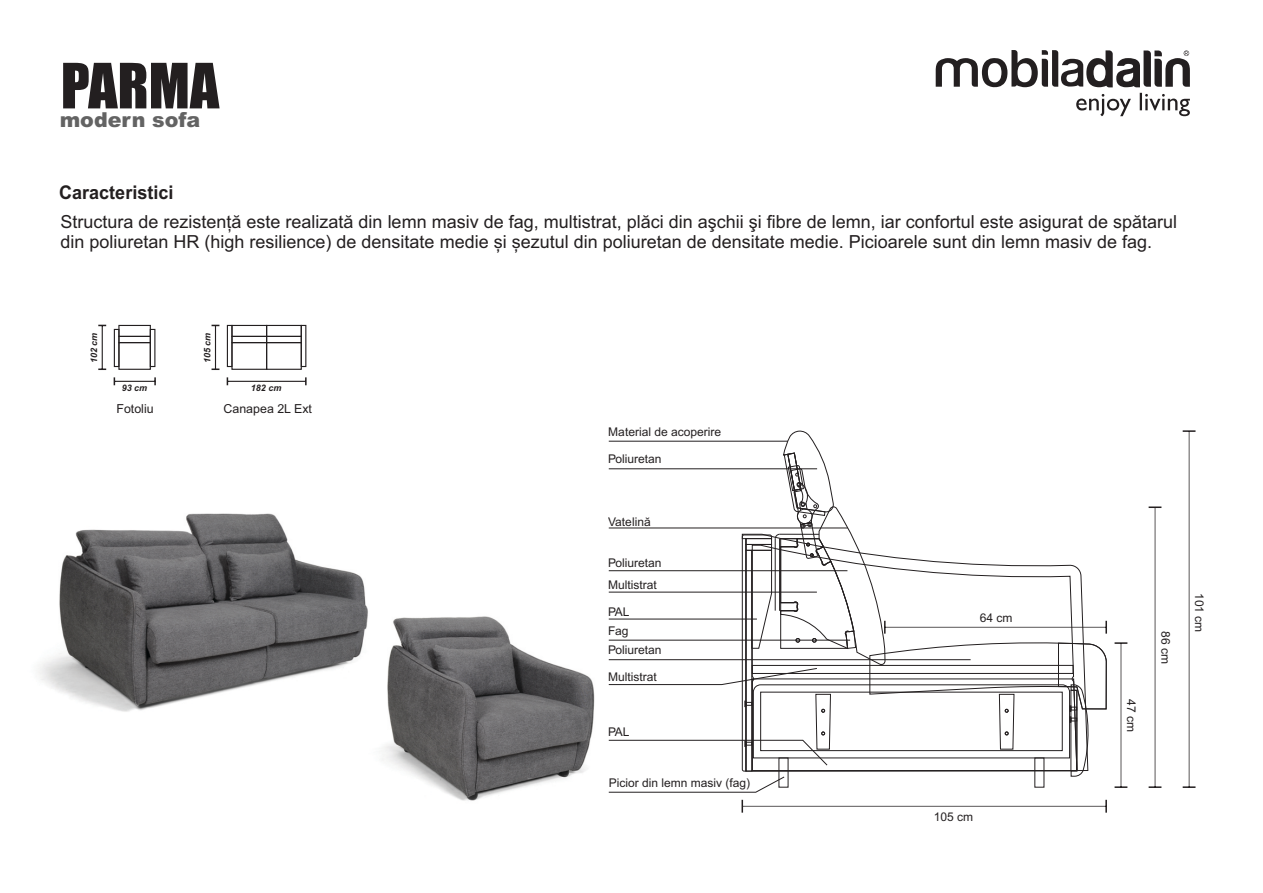
<style>
.page{position:relative;width:1263px;height:893px;background:#fff}
.page>*{position:absolute;margin:0;border:0;box-sizing:border-box;transform-origin:0 0}
.t1{font:57.6px "Impact";color:#231f20}
.t2{font:900 20.55px "Arial";color:#636363}
.t3{font:700 18.9px "Arial";color:#231f20;scale:.95 1}
.t4{font:18px/20.1px "Arial";color:#231f20}
.t5{font:12.45px "Arial";color:#231f20}
.t6{font:12px/22.2px "Arial";color:#231f20}
.t7{font:italic 700 9px "Arial";color:#231f20}
</style>
<div class="page">
<svg style="left:1076px;top:93px;width:114px;height:23px"></svg>
<svg style="left:936px;top:50px;width:254px;height:37px"></svg>
<svg style="left:1183px;top:430px;width:12px;height:358px"></svg>
<svg style="left:1114px;top:642px;width:13px;height:146px"></svg>
<svg style="left:1148px;top:506px;width:13px;height:282px"></svg>
<svg style="left:741px;top:800px;width:366px;height:13px"></svg>
<svg style="left:608px;top:431px;width:499px;height:362px"></svg>
<img style="left:38px;top:513px;width:557px;height:288px">
<svg style="left:227px;top:377px;width:80px;height:8px"></svg>
<svg style="left:212px;top:325px;width:7px;height:45px"></svg>
<div style="left:231px;top:342px;width:36px;height:28px;border:1px solid #231f20"></div>
<div style="left:266px;top:342px;width:36px;height:28px;border:1px solid #231f20"></div>
<div style="left:227px;top:325px;width:6px;height:42px;border:1px solid #231f20"></div>
<div style="left:301px;top:325px;width:5px;height:42px;border:1px solid #231f20"></div>
<div style="left:231px;top:336px;width:36px;height:7px;border:1px solid #231f20"></div>
<div style="left:266px;top:336px;width:36px;height:7px;border:1px solid #231f20"></div>
<div style="left:231px;top:325px;width:36px;height:12px;border:1px solid #231f20"></div>
<div style="left:266px;top:325px;width:36px;height:12px;border:1px solid #231f20"></div>
<svg style="left:114px;top:377px;width:42px;height:8px"></svg>
<svg style="left:98px;top:325px;width:8px;height:45px"></svg>
<div style="left:118px;top:342px;width:33px;height:28px;border:1px solid #231f20"></div>
<div style="left:150px;top:329px;width:5px;height:38px;border:1px solid #231f20"></div>
<div style="left:114px;top:329px;width:5px;height:38px;border:1px solid #231f20"></div>
<div style="left:118px;top:336px;width:33px;height:7px;border:1px solid #231f20"></div>
<div style="left:118px;top:325px;width:33px;height:12px;border:1px solid #231f20"></div>
<h1 class="t1" style="left:61px;top:63px;width:160px">PARMA</h1>
<p class="t2" style="left:60px;top:112px;width:142px">modern sofa</p>
<p class="t3" style="left:59px;top:185px;width:122px">Caracteristici</p>
<p class="t4" style="left:60px;top:213px;width:1118px">Structura de rezistență este realizată din lemn masiv de fag, multistrat, plăci din aşchii şi fibre de lemn, iar confortul este asigurat de spătarul din poliuretan HR (high resilience) de densitate medie și șezutul din poliuretan de densitate medie. Picioarele sunt din lemn masiv de fag.</p>
<p class="t7" style="left:91px;top:363px;width:32px;rotate:-90deg">102 cm</p>
<p class="t7" style="left:122px;top:384px;width:27px">93 cm</p>
<p class="t7" style="left:204px;top:363px;width:32px;rotate:-90deg">105 cm</p>
<p class="t7" style="left:251px;top:384px;width:32px">182 cm</p>
<p class="t5" style="left:116px;top:404px;width:39px">Fotoliu</p>
<p class="t5" style="left:224px;top:404px;width:90px">Canapea 2L Ext</p>
<p class="t6" style="left:608px;top:422px;width:114px">Material de acoperire</p>
<p class="t6" style="left:608px;top:449px;width:55px">Poliuretan</p>
<p class="t6" style="left:608px;top:512px;width:44px">Vatelină</p>
<p class="t6" style="left:608px;top:553px;width:55px">Poliuretan<br>Multistrat</p>
<p class="t6" style="left:608px;top:601px;width:23px">PAL</p>
<p class="t6" style="left:608px;top:640px;width:55px">Poliuretan</p>
<p class="t6" style="left:608px;top:621px;width:22px">Fag</p>
<p class="t6" style="left:608px;top:666px;width:50px">Multistrat</p>
<p class="t6" style="left:608px;top:721px;width:23px">PAL</p>
<p class="t6" style="left:609px;top:772px;width:143px">Picior din lemn masiv (fag)</p>
<p class="t6" style="left:980px;top:608px;width:34px">64 cm</p>
<p class="t6" style="left:934px;top:807px;width:41px">105 cm</p>
<p class="t6" style="left:1141px;top:699px;width:34px;rotate:90deg">47 cm</p>
<p class="t6" style="left:1175px;top:631px;width:34px;rotate:90deg">86 cm</p>
<p class="t6" style="left:1209px;top:593px;width:41px;rotate:90deg">101 cm</p>
</div>
